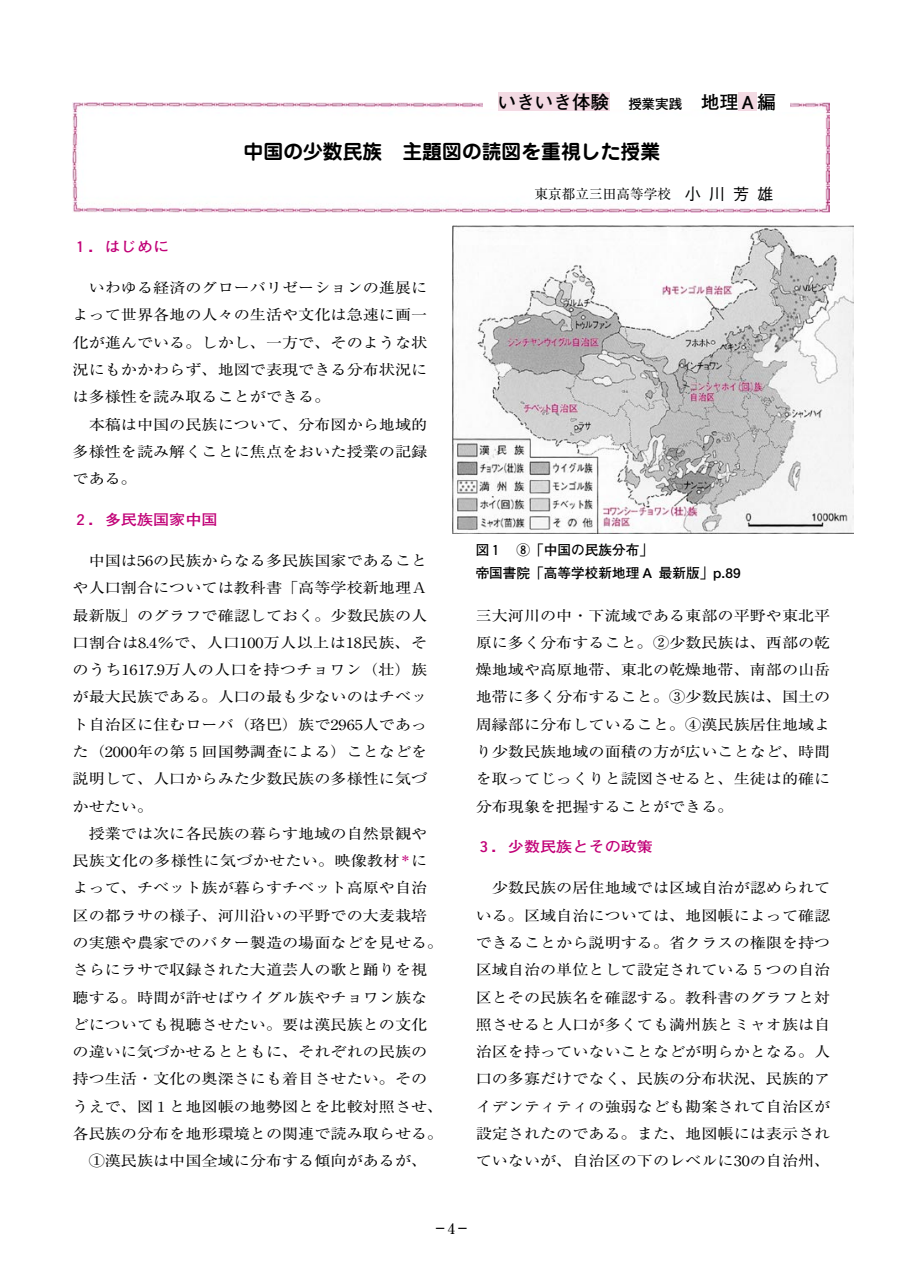
<style>
.page{position:relative;width:903px;height:1275px;background:#fff}
.page>*{position:absolute;margin:0;border:0;box-sizing:border-box;transform-origin:0 0}
.t1{font:19.78px "Jun 501 Bold 83 pv RKSJ H";color:#000}
.t2{font:18.55px "Futo Go B101 Bold 83 pv RKSJ H";color:#000}
.t3{font:500 14.88px "Ryumin";color:#000}
.t4{font:14.53px/27.3px "Ryumin";color:#000;scale:1.11 1}
.t5{font:700 14.53px "Futo Go B101";color:#c10077;scale:1.11 1}
.t6{font:700 13.65px/22.4px "Futo Go B101";color:#000}
.t7{font:13.65px "Ryumin";color:#000}
.s1{font-size:13.65px}
.s2{font-family:"Gothic BBB";font-weight:500;font-size:16.1px}
</style>
<div class="page">
<img style="left:73px;top:102px;width:756px;height:110px">
<div style="left:775px;top:93px;width:15px;height:19px;background:#fff"></div>
<div style="left:498px;top:91px;width:278px;height:18px;background:#fff"></div>
<div style="left:483px;top:91px;width:15px;height:18px;background:#fff"></div>
<div style="left:498px;top:92px;width:111px;height:19px;background:#f3dae3"></div>
<div style="left:738px;top:92px;width:19px;height:19px;background:#f3dae3"></div>
<img style="left:452px;top:226px;width:402px;height:307px">
<p class="t2" style="left:498px;top:91px;width:279px">いきいき体験 <span class="s1">授業実践</span> 地理Ａ編</p>
<h1 class="t1" style="left:244px;top:137px;width:418px">中国の少数民族 主題図の読図を重視した授業</h1>
<p class="t7" style="left:535px;top:185px;width:240px">東京都立三田高等学校　<span class="s2">小川芳雄</span></p>
<p class="t5" style="left:73px;top:238px;width:89px">１．はじめに</p>
<p class="t4" style="left:73px;top:274px;width:321px">　いわゆる経済のグローバリゼーションの進展によって世界各地の人々の生活や文化は急速に画一化が進んでいる。しかし、一方で、そのような状況にもかかわらず、地図で表現できる分布状況には多様性を読み取ることができる。<br>　本稿は中国の民族について、分布図から地域的多様性を読み解くことに焦点をおいた授業の記録である。</p>
<p class="t5" style="left:73px;top:511px;width:132px">２．多民族国家中国</p>
<p class="t4" style="left:73px;top:547px;width:336px">　中国は56の民族からなる多民族国家であることや人口割合については教科書「高等学校新地理Ａ最新版」のグラフで確認しておく。少数民族の人口割合は8.4％で、人口100万人以上は18民族、そのうち1617.9万人の人口を持つチョワン（壮）族が最大民族である。人口の最も少ないのはチベット自治区に住むローバ（珞巴）族で2965人であった（2000年の第５回国勢調査による）ことなどを説明して、人口からみた少数民族の多様性に気づかせたい。<br>　授業では次に各民族の暮らす地域の自然景観や民族文化の多様性に気づかせたい。映像教材<sup>＊</sup>によって、チベット族が暮らすチベット高原や自治区の都ラサの様子、河川沿いの平野での大麦栽培の実態や農家でのバター製造の場面などを見せる。さらにラサで収録された大道芸人の歌と踊りを視聴する。時間が許せばウイグル族やチョワン族などについても視聴させたい。要は漢民族との文化の違いに気づかせるとともに、それぞれの民族の持つ生活・文化の奥深さにも着目させたい。そのうえで、図１と地図帳の地勢図とを比較対照させ、各民族の分布を地形環境との関連で読み取らせる。　①漢民族は中国全域に分布する傾向があるが、</p>
<p class="t6" style="left:476px;top:539px;width:266px">図１　⑧「中国の民族分布」<br>帝国書院「高等学校新地理 A 最新版」p.89</p>
<p class="t4" style="left:476px;top:601px;width:321px;text-align:justify">三大河川の中・下流域である東部の平野や東北平原に多く分布すること。②少数民族は、西部の乾燥地域や高原地帯、東北の乾燥地帯、南部の山岳地帯に多く分布すること。③少数民族は、国土の周縁部に分布していること。④漢民族居住地域より少数民族地域の面積の方が広いことなど、時間を取ってじっくりと読図させると、生徒は的確に分布現象を把握することができる。</p>
<p class="t5" style="left:476px;top:839px;width:161px">３．少数民族とその政策</p>
<p class="t4" style="left:476px;top:874px;width:321px;text-align:justify">　少数民族の居住地域では区域自治が認められている。区域自治については、地図帳によって確認できることから説明する。省クラスの権限を持つ区域自治の単位として設定されている５つの自治区とその民族名を確認する。教科書のグラフと対照させると人口が多くても満州族とミャオ族は自治区を持っていないことなどが明らかとなる。人口の多寡だけでなく、民族の分布状況、民族的アイデンティティの強弱なども勘案されて自治区が設定されたのである。また、地図帳には表示されていないが、自治区の下のレベルに30の自治州、</p>
<p class="t3" style="left:433px;top:1219px;width:39px">－4－</p>
</div>
